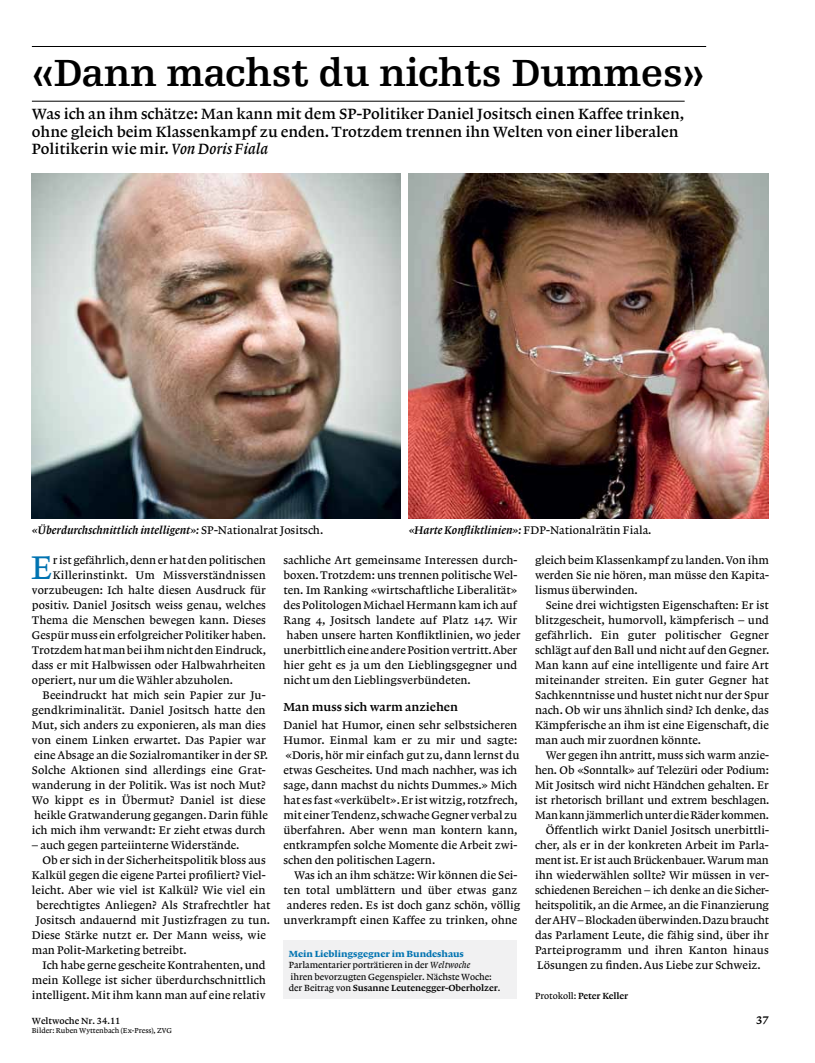
<style>
.page{position:relative;width:815px;height:1063px;background:#fff}
.page>*{position:absolute;margin:0;border:0;box-sizing:border-box;transform-origin:0 0}
.t1{font:700 40px "Egyptienne FLT Std";letter-spacing:-.01em;color:#000}
.t2{font:34.62px "Lexicon No 1 Roman A Txt";color:#0073b1}
.t3{font:15.62px/17.5px "Lexicon No 1 Roman B Txt";color:#000}
.t4{font:12.25px "Lexicon No 1 Roman C Txt";color:#000}
.t5{font:11.62px/15px "Lexicon No 1 Roman A Txt";color:#000}
.t6{font:11.62px "Lexicon No 1 Italic C Txt";color:#000}
.t7{font:11.62px "Lexicon No 1 Roman C Tab";color:#000}
.t8{font:9.38px/11.2px "Lexicon No 1 Roman A Tab";letter-spacing:-.005em;color:#000}
.t9{font:9.38px "Lexicon No 1 Roman C Txt";letter-spacing:-.005em;color:#000}
.t10{font:9.38px "Lexicon No 1 Roman E Txt";letter-spacing:-.005em;color:#0073b1}
.t11{font:9.38px "Lexicon No 1 Roman B Tab";color:#000}
.t12{font:7.5px "Lexicon No 1 Roman A Tab";color:#000}
.s1{font-family:"Lexicon No 1 Italic B Txt"}
.s2{font-family:"Lexicon No 1 Roman A Txt"}
.s3{font-family:"Lexicon No 1 Italic C Txt"}
.s4{font-family:"Lexicon No 1 Italic A Txt"}
.s5{font-family:"Lexicon No 1 Roman A Tab"}
</style>
<div class="page">
<hr style="left:32px;top:46px;width:674px;height:1px;background:#000">
<hr style="left:32px;top:101px;width:653px;height:1px;background:#000">
<img style="left:32px;top:174px;width:368px;height:345px">
<img style="left:409px;top:174px;width:360px;height:345px">
<div style="left:283px;top:940px;width:234px;height:59px;background:#f1f1f2"></div>
<h1 class="t1" style="left:32px;top:51px;width:674px">«Dann machst du nichts Dummes»</h1>
<h3 class="t3" style="left:32px;top:105px;width:654px">Was ich an ihm schätze: Man kann mit dem SP-Politiker Daniel Jositsch einen Kaffee trinken, ohne gleich beim Klassenkampf zu enden. Trotzdem trennen ihn Welten von einer liberalen<br>Politikerin wie mir. <span class="s1">Von Doris Fiala</span></h3>
<p class="t6" style="left:32px;top:523px;width:293px">«Überdurchschnittlich intelligent»: <span class="s2">SP-Nationalrat Jositsch.</span></p>
<p class="t5" style="left:409px;top:523px;width:244px"><span class="s3">«Harte Konfliktlinien»:</span> FDP-Nationalrätin Fiala.</p>
<h2 class="t2" style="left:31px;top:548px;width:23px">E</h2>
<p class="t5" style="left:53px;top:553px;width:214px">r ist gefährlich, denn er hat den politischen</p>
<p class="t5" style="left:53px;top:568px;width:214px">Killerinstinkt. Um Missverständnissen</p>
<p class="t5" style="left:32px;top:583px;width:236px">vorzubeugen: Ich halte diesen Ausdruck für</p>
<p class="t5" style="left:32px;top:598px;width:235px">positiv. Daniel Jositsch weiss genau, welches</p>
<p class="t5" style="left:32px;top:613px;width:235px">Thema die Menschen bewegen kann. Dieses</p>
<p class="t5" style="left:32px;top:628px;width:236px">Gespür muss ein erfolgreicher Politiker haben.</p>
<p class="t5" style="left:32px;top:643px;width:236px">Trotzdem hat man bei ihm nicht den Eindruck,</p>
<p class="t5" style="left:32px;top:658px;width:235px">dass er mit Halbwissen oder Halbwahrheiten</p>
<p class="t5" style="left:32px;top:672px;width:203px">operiert, nur um die Wähler abzuholen.</p>
<p class="t5" style="left:43px;top:688px;width:225px">Beeindruckt hat mich sein Papier zur Ju-</p>
<p class="t5" style="left:32px;top:703px;width:235px">gendkriminalität. Daniel Jositsch hatte den</p>
<p class="t5" style="left:32px;top:718px;width:235px">Mut, sich anders zu exponieren, als man dies</p>
<p class="t5" style="left:32px;top:733px;width:235px">von einem Linken erwartet. Das Papier war</p>
<p class="t5" style="left:34px;top:748px;width:236px">eine Absage an die Sozialromantiker in der SP.</p>
<p class="t5" style="left:32px;top:763px;width:235px">Solche Aktionen sind allerdings eine Grat-</p>
<p class="t5" style="left:32px;top:778px;width:235px">wanderung in der Politik. Was ist noch Mut?</p>
<p class="t5" style="left:32px;top:793px;width:235px">Wo kippt es in Übermut? Daniel ist diese</p>
<p class="t5" style="left:34px;top:807px;width:235px">heikle Gratwanderung gegangen. Darin fühle</p>
<p class="t5" style="left:32px;top:822px;width:235px">ich mich ihm verwandt: Er zieht etwas durch</p>
<p class="t5" style="left:32px;top:837px;width:209px">– auch gegen parteiinterne Widerstände.</p>
<p class="t5" style="left:43px;top:852px;width:225px">Ob er sich in der Sicherheitspolitik bloss aus</p>
<p class="t5" style="left:32px;top:867px;width:235px">Kalkül gegen die eigene Partei profiliert? Viel-</p>
<p class="t5" style="left:32px;top:882px;width:235px">leicht. Aber wie viel ist Kalkül? Wie viel ein</p>
<p class="t5" style="left:37px;top:897px;width:236px">berechtigtes Anliegen? Als Strafrechtler hat</p>
<p class="t5" style="left:36px;top:912px;width:236px">Jositsch andauernd mit Justizfragen zu tun.</p>
<p class="t5" style="left:32px;top:927px;width:235px">Diese Stärke nutzt er. Der Mann weiss, wie</p>
<p class="t5" style="left:32px;top:942px;width:156px">man Polit-Marketing betreibt.</p>
<p class="t5" style="left:43px;top:957px;width:225px">Ich habe gerne gescheite Kontrahenten, und</p>
<p class="t5" style="left:32px;top:972px;width:235px">mein Kollege ist sicher überdurchschnittlich</p>
<p class="t5" style="left:32px;top:987px;width:235px">intelligent. Mit ihm kann man auf eine relativ</p>
<p class="t5" style="left:283px;top:552px;width:238px">sachliche Art gemeinsame Interessen durch&shy;boxen. Trotzdem: uns trennen politische Wel&shy;ten. Im Ranking «wirtschaftliche Liberalität» des Politologen Michael Hermann kam ich auf Rang 4, Jositsch landete auf Platz 147. Wir haben unsere harten Konfliktlinien, wo jeder unerbittlich eine andere Position vertritt. Aber hier geht es ja um den Lieblingsgegner und nicht um den Lieblingsverbündeten.</p>
<p class="t4" style="left:283px;top:700px;width:176px">Man muss sich warm anziehen</p>
<p class="t5" style="left:283px;top:718px;width:237px">Daniel hat Humor, einen sehr selbstsicheren Humor. Einmal kam er zu mir und sagte: «Doris, hör mir einfach gut zu, dann lernst du etwas Gescheites. Und mach nachher, was ich sage, dann machst du nichts Dummes.» Mich hat es fast «verkübelt». Er ist witzig, rotzfrech, mit einer Tendenz, schwache Gegner verbal zu überfahren. Aber wenn man kontern kann, entkrampfen solche Momente die Arbeit zwi&shy;schen den politischen Lagern.</p>
<p class="t5" style="left:283px;top:867px;width:238px;text-indent:11px">Was ich an ihm schätze: Wir können die Sei&shy;ten total umblättern und über etwas ganz anderes reden. Es ist doch ganz schön, völlig unverkrampft einen Kaffee zu trinken, ohne</p>
<p class="t10" style="left:289px;top:949px;width:177px">Mein Lieblingsgegner im Bundeshaus</p>
<p class="t8" style="left:289px;top:960px;width:205px">Parlamentarier porträtieren in der <span class="s4">Weltwoche </span>ihren bevorzugten Gegenspieler. Nächste Woche:</p>
<p class="t9" style="left:289px;top:982px;width:213px"><span class="s5">der Beitrag von</span> Susanne Leutenegger-Oberholzer<span class="s5">.</span></p>
<p class="t5" style="left:535px;top:552px;width:235px;text-align:justify">gleich beim Klassenkampf zu landen. Von ihm werden Sie nie hören, man müsse den Kapita&shy;lismus überwinden.</p>
<p class="t5" style="left:535px;top:597px;width:236px;text-align:justify;text-indent:11px">Seine drei wichtigsten Eigenschaften: Er ist blitzgescheit, humorvoll, kämpferisch – und gefährlich. Ein guter politischer Gegner schlägt auf den Ball und nicht auf den Gegner.<br>Man kann auf eine intelligente und faire Art miteinander streiten. Ein guter Gegner hat Sachkenntnisse und hustet nicht nur der Spur nach. Ob wir uns ähnlich sind? Ich denke, das Kämpferische an ihm ist eine Eigenschaft, die man auch mir zuordnen könnte.</p>
<p class="t5" style="left:546px;top:748px;width:225px">Wer gegen ihn antritt, muss sich warm anzie-</p>
<p class="t5" style="left:535px;top:763px;width:235px">hen. Ob «Sonntalk» auf Telezüri oder Podium:</p>
<p class="t5" style="left:535px;top:778px;width:235px">Mit Jositsch wird nicht Händchen gehalten. Er</p>
<p class="t5" style="left:535px;top:793px;width:236px">ist rhetorisch brillant und extrem beschlagen.</p>
<p class="t5" style="left:535px;top:808px;width:235px">Man kann jämmerlich unter die Räder kommen.</p>
<p class="t5" style="left:546px;top:823px;width:225px">Öffentlich wirkt Daniel Jositsch unerbittli-</p>
<p class="t5" style="left:535px;top:838px;width:235px">cher, als er in der konkreten Arbeit im Parla-</p>
<p class="t5" style="left:535px;top:853px;width:235px">ment ist. Er ist auch Brückenbauer. Warum man</p>
<p class="t5" style="left:535px;top:868px;width:235px">ihn wiederwählen sollte? Wir müssen in ver-</p>
<p class="t5" style="left:535px;top:883px;width:235px">schiedenen Bereichen – ich denke an die Sicher-</p>
<p class="t5" style="left:535px;top:898px;width:235px">heitspolitik, an die Armee, an die Finanzierung</p>
<p class="t5" style="left:535px;top:913px;width:235px">der AHV – Blockaden überwinden. Dazu braucht</p>
<p class="t5" style="left:535px;top:928px;width:235px">das Parlament Leute, die fähig sind, über ihr</p>
<p class="t5" style="left:535px;top:943px;width:235px">Parteiprogramm und ihren Kanton hinaus</p>
<p class="t5" style="left:537px;top:958px;width:225px">Lösungen zu finden. Aus Liebe zur Schweiz.</p>
<p class="t9" style="left:535px;top:990px;width:95px"><span class="s5">Protokoll:</span> Peter Keller</p>
<p class="t11" style="left:32px;top:1015px;width:90px">Weltwoche Nr. 34.11</p>
<p class="t7" style="left:756px;top:1013px;width:14px">37</p>
<p class="t12" style="left:32px;top:1026px;width:142px">Bilder: Ruben Wyttenbach (Ex-Press), ZVG</p>
</div>
